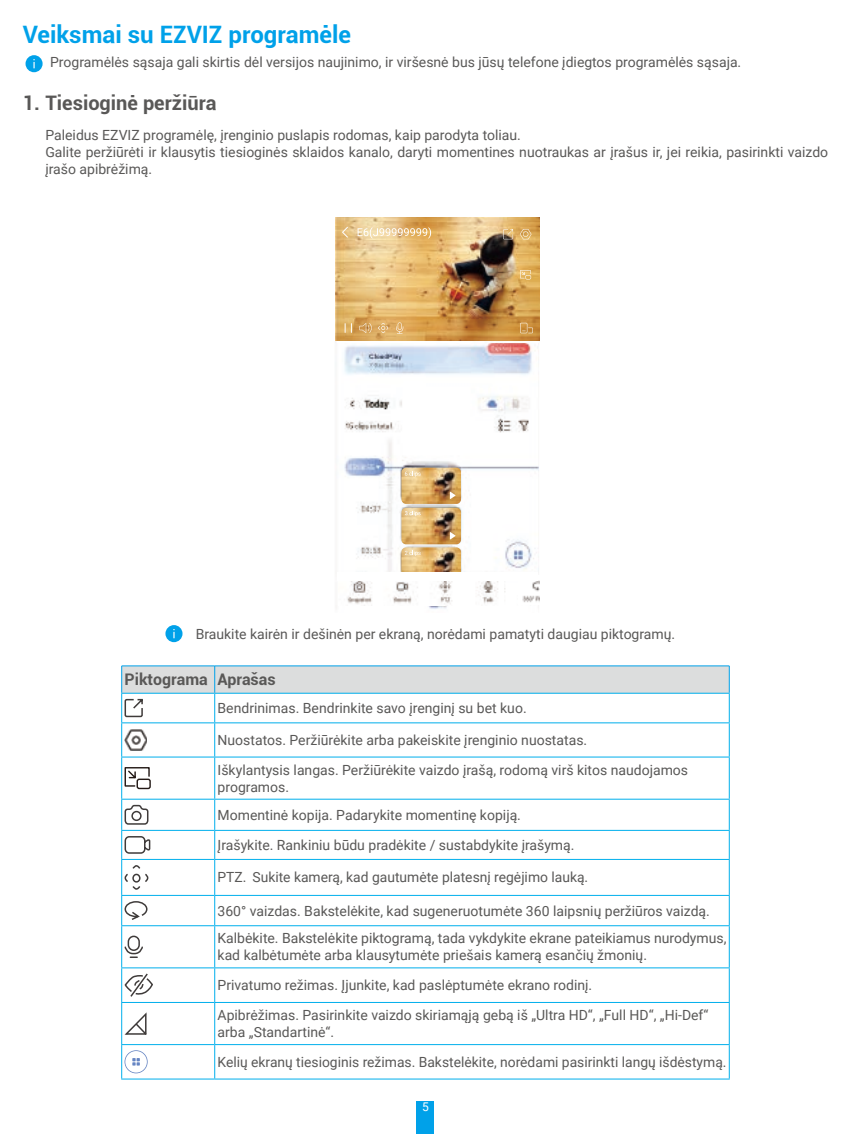
<style>
.page{position:relative;width:851px;height:1134px;background:#fff}
.page>*{position:absolute;margin:0;border:0;box-sizing:border-box;transform-origin:0 0}
.t1{font:700 24px "Roboto";color:#00a1e9}
.t2{font:700 20px "Roboto";color:#595857}
.t3{font:700 16px "Roboto";color:#595857}
.t4{font:14px/16.8px "Roboto";color:#595857}
.t5{font:12px "Roboto";color:#fff}
</style>
<div class="page">
<div style="left:417px;top:1101px;width:17px;height:33px;background:#00a1e9"></div>
<div style="left:26px;top:55px;width:17px;height:17px;background:#00a1e9;border-radius:50%"></div>
<svg style="left:33px;top:59px;width:2px;height:9px"></svg>
<img style="left:335px;top:218px;width:204px;height:391px">
<img style="left:335px;top:341px;width:204px;height:1px">
<img style="left:401px;top:508px;width:60px;height:36px">
<svg style="left:450px;top:532px;width:5px;height:7px"></svg>
<img style="left:401px;top:547px;width:60px;height:25px">
<img style="left:401px;top:468px;width:60px;height:36px">
<svg style="left:450px;top:492px;width:5px;height:7px"></svg>
<svg style="left:405px;top:471px;width:15px;height:6px"></svg>
<img style="left:518px;top:576px;width:21px;height:29px">
<img style="left:338px;top:581px;width:165px;height:24px">
<svg style="left:503px;top:229px;width:10px;height:10px"></svg>
<svg style="left:520px;top:270px;width:11px;height:9px"></svg>
<svg style="left:342px;top:227px;width:6px;height:11px"></svg>
<svg style="left:519px;top:229px;width:12px;height:10px"></svg>
<svg style="left:520px;top:323px;width:13px;height:10px"></svg>
<svg style="left:359px;top:323px;width:13px;height:10px"></svg>
<svg style="left:396px;top:322px;width:7px;height:12px"></svg>
<svg style="left:378px;top:323px;width:10px;height:10px"></svg>
<svg style="left:357px;top:227px;width:74px;height:12px"></svg>
<div style="left:338px;top:572px;width:200px;height:9px;background:#fff"></div>
<svg style="left:405px;top:551px;width:15px;height:5px"></svg>
<svg style="left:405px;top:511px;width:15px;height:5px"></svg>
<svg style="left:165px;top:625px;width:17px;height:17px"></svg>
<hr style="left:121px;top:722px;width:94px;height:1px;background:#00afec">
<hr style="left:121px;top:723px;width:1px;height:33px;background:#00afec">
<hr style="left:215px;top:722px;width:514px;height:1px;background:#00afec">
<hr style="left:214px;top:723px;width:1px;height:33px;background:#00afec">
<hr style="left:728px;top:723px;width:1px;height:33px;background:#00afec">
<hr style="left:121px;top:756px;width:94px;height:1px;background:#00afec">
<hr style="left:121px;top:757px;width:1px;height:42px;background:#00afec">
<hr style="left:215px;top:756px;width:514px;height:1px;background:#00afec">
<hr style="left:214px;top:757px;width:1px;height:42px;background:#00afec">
<hr style="left:728px;top:757px;width:1px;height:42px;background:#00afec">
<hr style="left:121px;top:799px;width:94px;height:1px;background:#00afec">
<hr style="left:121px;top:800px;width:1px;height:30px;background:#00afec">
<hr style="left:215px;top:799px;width:514px;height:1px;background:#00afec">
<hr style="left:214px;top:800px;width:1px;height:30px;background:#00afec">
<hr style="left:728px;top:800px;width:1px;height:30px;background:#00afec">
<hr style="left:121px;top:830px;width:94px;height:1px;background:#00afec">
<hr style="left:215px;top:830px;width:514px;height:1px;background:#00afec">
<svg style="left:214px;top:831px;width:1px;height:28px"></svg>
<svg style="left:728px;top:831px;width:1px;height:28px"></svg>
<hr style="left:121px;top:859px;width:94px;height:1px;background:#00afec">
<hr style="left:215px;top:859px;width:514px;height:1px;background:#00afec">
<hr style="left:214px;top:860px;width:1px;height:35px;background:#00afec">
<hr style="left:728px;top:860px;width:1px;height:35px;background:#00afec">
<hr style="left:121px;top:895px;width:94px;height:1px;background:#00afec">
<hr style="left:215px;top:895px;width:514px;height:1px;background:#00afec">
<svg style="left:214px;top:896px;width:1px;height:29px"></svg>
<svg style="left:728px;top:896px;width:1px;height:29px"></svg>
<hr style="left:121px;top:925px;width:94px;height:1px;background:#00afec">
<hr style="left:121px;top:926px;width:1px;height:41px;background:#00afec">
<hr style="left:215px;top:925px;width:514px;height:1px;background:#00afec">
<hr style="left:214px;top:926px;width:1px;height:41px;background:#00afec">
<hr style="left:728px;top:926px;width:1px;height:41px;background:#00afec">
<hr style="left:121px;top:1002px;width:94px;height:1px;background:#00afec">
<hr style="left:121px;top:1003px;width:1px;height:41px;background:#00afec">
<hr style="left:215px;top:1002px;width:514px;height:1px;background:#00afec">
<hr style="left:214px;top:1003px;width:1px;height:41px;background:#00afec">
<hr style="left:728px;top:1003px;width:1px;height:41px;background:#00afec">
<hr style="left:121px;top:1044px;width:94px;height:1px;background:#00afec">
<hr style="left:121px;top:1045px;width:1px;height:33px;background:#00afec">
<hr style="left:215px;top:1044px;width:514px;height:1px;background:#00afec">
<hr style="left:214px;top:1045px;width:1px;height:33px;background:#00afec">
<hr style="left:728px;top:1045px;width:1px;height:33px;background:#00afec">
<hr style="left:121px;top:1078px;width:94px;height:1px;background:#00afec">
<hr style="left:215px;top:1078px;width:514px;height:1px;background:#00afec">
<hr style="left:122px;top:665px;width:93px;height:1px;background:#00a1e9">
<hr style="left:215px;top:665px;width:514px;height:1px;background:#00a1e9">
<hr style="left:121px;top:968px;width:1px;height:34px;background:#00afec">
<hr style="left:121px;top:967px;width:94px;height:1px;background:#00afec">
<hr style="left:215px;top:967px;width:514px;height:1px;background:#00afec">
<hr style="left:214px;top:968px;width:1px;height:34px;background:#00afec">
<hr style="left:728px;top:968px;width:1px;height:34px;background:#00afec">
<svg style="left:121px;top:666px;width:608px;height:56px"></svg>
<img style="left:124px;top:729px;width:23px;height:22px">
<div style="left:136px;top:778px;width:15px;height:11px;border:1px solid #231916;border-radius:2px"></div>
<svg style="left:124px;top:767px;width:26px;height:20px"></svg>
<svg style="left:124px;top:798px;width:25px;height:27px"></svg>
<svg style="left:121px;top:831px;width:30px;height:94px"></svg>
<div style="left:128px;top:936px;width:12px;height:15px;border:2px solid #3f3b3a;border-radius:5px"></div>
<svg style="left:124px;top:946px;width:19px;height:12px"></svg>
<svg style="left:124px;top:973px;width:29px;height:24px"></svg>
<svg style="left:124px;top:1012px;width:23px;height:23px"></svg>
<svg style="left:124px;top:1050px;width:24px;height:23px"></svg>
<div style="left:125px;top:1051px;width:22px;height:21px;background:#fff;border-radius:50%"></div>
<svg style="left:132px;top:1058px;width:8px;height:7px"></svg>
<h1 class="t1" style="left:23px;top:18px;width:330px">Veiksmai su EZVIZ programėle</h1>
<p class="t4" style="left:50px;top:53px;width:692px">Programėlės sąsaja gali skirtis dėl versijos naujinimo, ir viršesnė bus jūsų telefone įdiegtos programėlės sąsaja.</p>
<h2 class="t2" style="left:23px;top:88px;width:195px">1. Tiesioginė peržiūra</h2>
<p class="t4" style="left:45px;top:126px;width:784px">Paleidus EZVIZ programėlę, įrenginio puslapis rodomas, kaip parodyta toliau.<br>Galite peržiūrėti ir klausytis tiesioginės sklaidos kanalo, daryti momentines nuotraukas ar įrašus ir, jei reikia, pasirinkti vaizdo įrašo apibrėžimą.</p>
<p class="t4" style="left:196px;top:625px;width:481px">Braukite kairėn ir dešinėn per ekraną, norėdami pamatyti daugiau piktogramų.</p>
<p class="t3" style="left:124px;top:668px;width:153px">Piktograma Aprašas</p>
<p class="t4" style="left:217px;top:699px;width:310px">Bendrinimas. Bendrinkite savo įrenginį su bet kuo.</p>
<p class="t4" style="left:217px;top:724px;width:472px;line-height:29.8px">Nuostatos. Peržiūrėkite arba pakeiskite įrenginio nuostatas.<br>Iškylantysis langas. Peržiūrėkite vaizdo įrašą, rodomą virš kitos naudojamos</p>
<p class="t4" style="left:217px;top:772px;width:305px;line-height:28.2px">programos.<br>Momentinė kopija. Padarykite momentinę kopiją.</p>
<p class="t4" style="left:217px;top:836px;width:358px">Įrašykite. Rankiniu būdu pradėkite / sustabdykite įrašymą.</p>
<p class="t4" style="left:217px;top:868px;width:372px">PTZ. Sukite kamerą, kad gautumėte platesnį regėjimo lauką.</p>
<p class="t4" style="left:217px;top:896px;width:510px;line-height:27.8px">360° vaizdas. Bakstelėkite, kad sugeneruotumėte 360 laipsnių peržiūros vaizdą.<br>Kalbėkite. Bakstelėkite piktogramą, tada vykdykite ekrane pateikiamus nurodymus,</p>
<p class="t4" style="left:217px;top:940px;width:492px;line-height:30px">kad kalbėtumėte arba klausytumėte priešais kamerą esančių žmonių.<br>Privatumo režimas. Įjunkite, kad paslėptumėte ekrano rodinį.<br>Apibrėžimas. Pasirinkite vaizdo skiriamąją gebą iš „Ultra HD“, „Full HD“, „Hi-Def“</p>
<p class="t4" style="left:217px;top:1016px;width:510px;line-height:29.8px">arba „Standartinė“.<br>Kelių ekranų tiesioginis režimas. Bakstelėkite, norėdami pasirinkti langų išdėstymą.</p>
<p class="t5" style="left:422px;top:1099px;width:8px">5</p>
</div>
